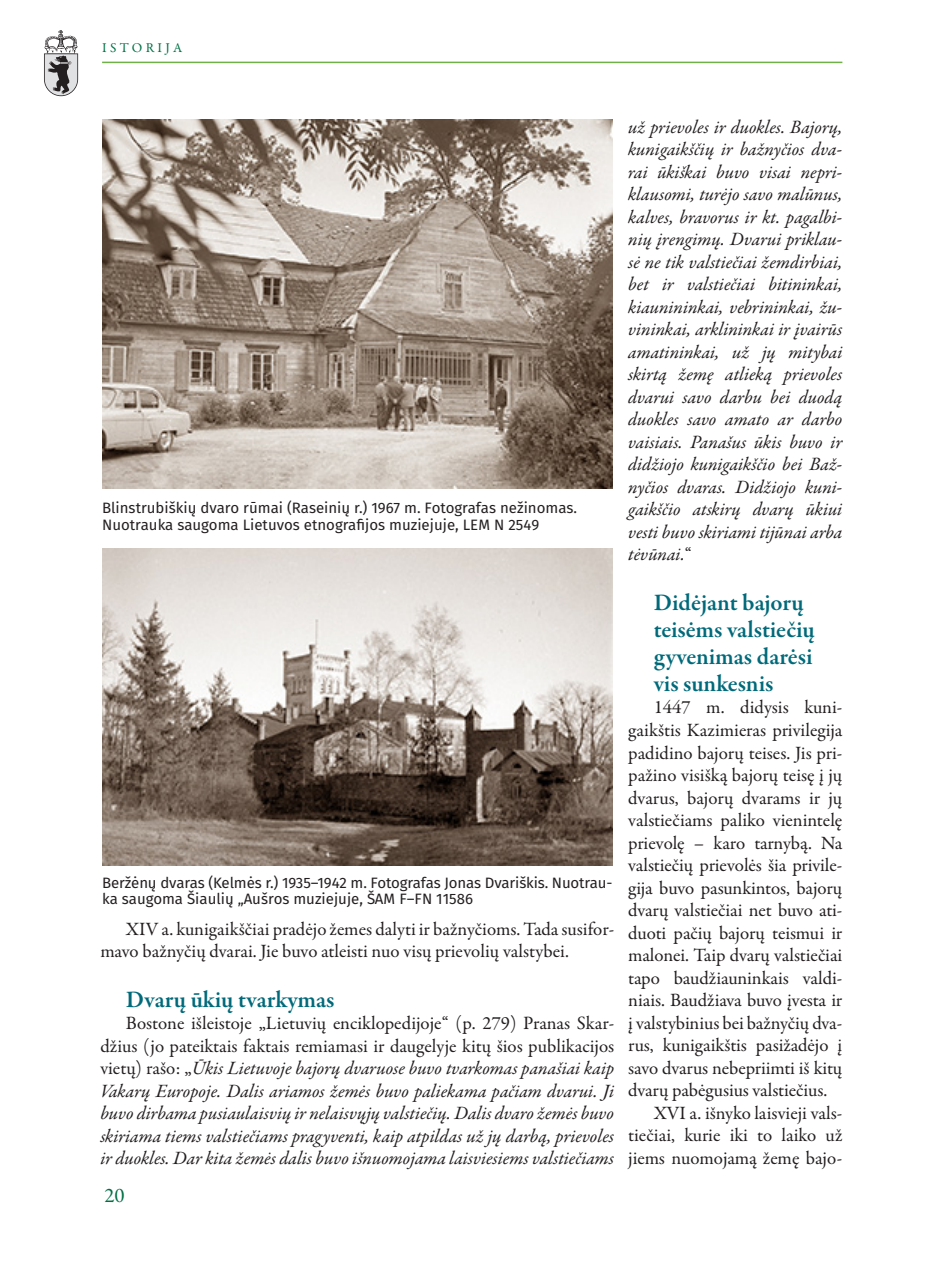
<style>
.page{position:relative;width:936px;height:1276px;background:#fff}
.page>*{position:absolute;margin:0;border:0;box-sizing:border-box;transform-origin:0 0}
.tekstas{font:600 24px "Garamond Premr Pro";color:#006a7a}
.t1{font:21px "Garamond Premr Pro";color:#017045}
.tekstas-2{font:italic 18.9px/22.5px "Garamond Premr Pro";color:#231f20;text-align:justify}
.tekstas-3{font:18.9px/22.5px "Garamond Premr Pro";color:#231f20;text-align:justify}
.parašas{font:15px/16.5px "Fira Sans";color:#231f20}
.t2{font:13.5px "Garamond Premr Pro";letter-spacing:.25em;color:#017045}
.s1{font-style:normal}
</style>
<div class="page">
<hr style="left:102px;top:62px;width:740px;height:1px;background:#6fb048">
<svg style="left:44px;top:30px;width:34px;height:66px"></svg>
<img style="left:102px;top:119px;width:510px;height:369px">
<img style="left:102px;top:548px;width:510px;height:317px">
<p class="t2" style="left:102px;top:39px;width:82px">ISTORIJA</p>
<p class="parašas" style="left:102px;top:501px;width:476px">Blinstrubiškių dvaro rūmai (Raseinių r.) 1967 m. Fotografas nežinomas.<br>Nuotrauka saugoma Lietuvos etnografijos muziejuje, LEM N 2549</p>
<p class="parašas" style="left:102px;top:875px;width:512px">Beržėnų dvaras (Kelmės r.) 1935–1942 m. Fotografas Jonas Dvariškis. Nuotrau-</p>
<p class="parašas" style="left:102px;top:892px;width:372px">ka saugoma Šiaulių „Aušros muziejuje, ŠAM F–FN 11586</p>
<p class="tekstas-3" style="left:100px;top:918px;width:515px;text-indent:26px">XIV a. kunigaikščiai pradėjo žemes dalyti ir bažnyčioms. Tada susifor&shy;mavo bažnyčių dvarai. Jie buvo atleisti nuo visų prievolių valstybei.</p>
<p class="tekstas" style="left:126px;top:984px;width:210px">Dvarų ūkių tvarkymas</p>
<p class="tekstas-2" style="left:100px;top:1013px;width:515px;text-indent:26px"><span class="s1">Bostone išleistoje „Lietuvių enciklopedijoje“ (p. 279) Pranas Skar&shy;džius (jo pateiktais faktais remiamasi ir daugelyje kitų šios publikacijos vietų) rašo: „</span>Ūkis Lietuvoje bajorų dvaruose buvo tvarkomas panašiai kaip Vakarų Europoje. Dalis ariamos žemės buvo paliekama pačiam dvarui. Ji buvo dirbama pusiaulaisvių ir nelaisvųjų valstiečių. Dalis dvaro žemės buvo skiriama tiems valstiečiams pragyventi, kaip atpildas už jų darbą, prievoles ir duokles. Dar kita žemės dalis buvo išnuomojama laisviesiems valstiečiams</p>
<p class="t1" style="left:104px;top:1183px;width:22px">20</p>
<p class="tekstas-2" style="left:628px;top:117px;width:216px">už prievoles ir duokles. Bajorų, kunigaikščių ir bažnyčios dva&shy;rai ūkiškai buvo visai nepri&shy;klausomi, turėjo savo malūnus, kalves, bravorus ir kt. pagalbi&shy;nių įrengimų. Dvarui priklau&shy;sė ne tik valstiečiai žemdirbiai, bet ir valstiečiai bitininkai, kiaunininkai, vebrininkai, žu&shy;vininkai, arklininkai ir įvairūs amatininkai, už jų mitybai skirtą žemę atlieką prievoles dvarui savo darbu bei duodą duokles savo amato ar darbo vaisiais. Panašus ūkis buvo ir didžiojo kunigaikščio bei Baž&shy;nyčios dvaras. Didžiojo kuni&shy;gaikščio atskirų dvarų ūkiui vesti buvo skiriami tijūnai arba tėvūnai.<span class="s1">“</span></p>
<p class="tekstas" style="left:653px;top:588px;width:151px">Didėjant bajorų</p>
<p class="tekstas" style="left:653px;top:615px;width:162px">teisėms valstiečių</p>
<p class="tekstas" style="left:653px;top:642px;width:160px">gyvenimas darėsi</p>
<p class="tekstas" style="left:653px;top:669px;width:121px">vis sunkesnis</p>
<p class="tekstas-3" style="left:628px;top:697px;width:216px;text-indent:26px">1447 m. didysis kuni&shy;gaikštis Kazimieras privilegija padidino bajorų teises. Jis pri&shy;pažino visišką bajorų teisę į jų dvarus, bajorų dvarams ir jų valstiečiams paliko vienintelę prievolę – karo tarnybą. Na valstiečių prievolės šia privile&shy;gija buvo pasunkintos, bajorų dvarų valstiečiai net buvo ati&shy;duoti pačių bajorų teismui ir malonei. Taip dvarų valstiečiai tapo baudžiauninkais valdi&shy;niais. Baudžiava buvo įvesta ir į valstybinius bei bažnyčių dva&shy;rus, kunigaikštis pasižadėjo į savo dvarus nebepriimti iš kitų dvarų pabėgusius valstiečius.</p>
<p class="tekstas-3" style="left:628px;top:1102px;width:216px;text-indent:26px">XVI a. išnyko laisvieji vals&shy;tiečiai, kurie iki to laiko už jiems nuomojamą žemę bajo-</p>
</div>
